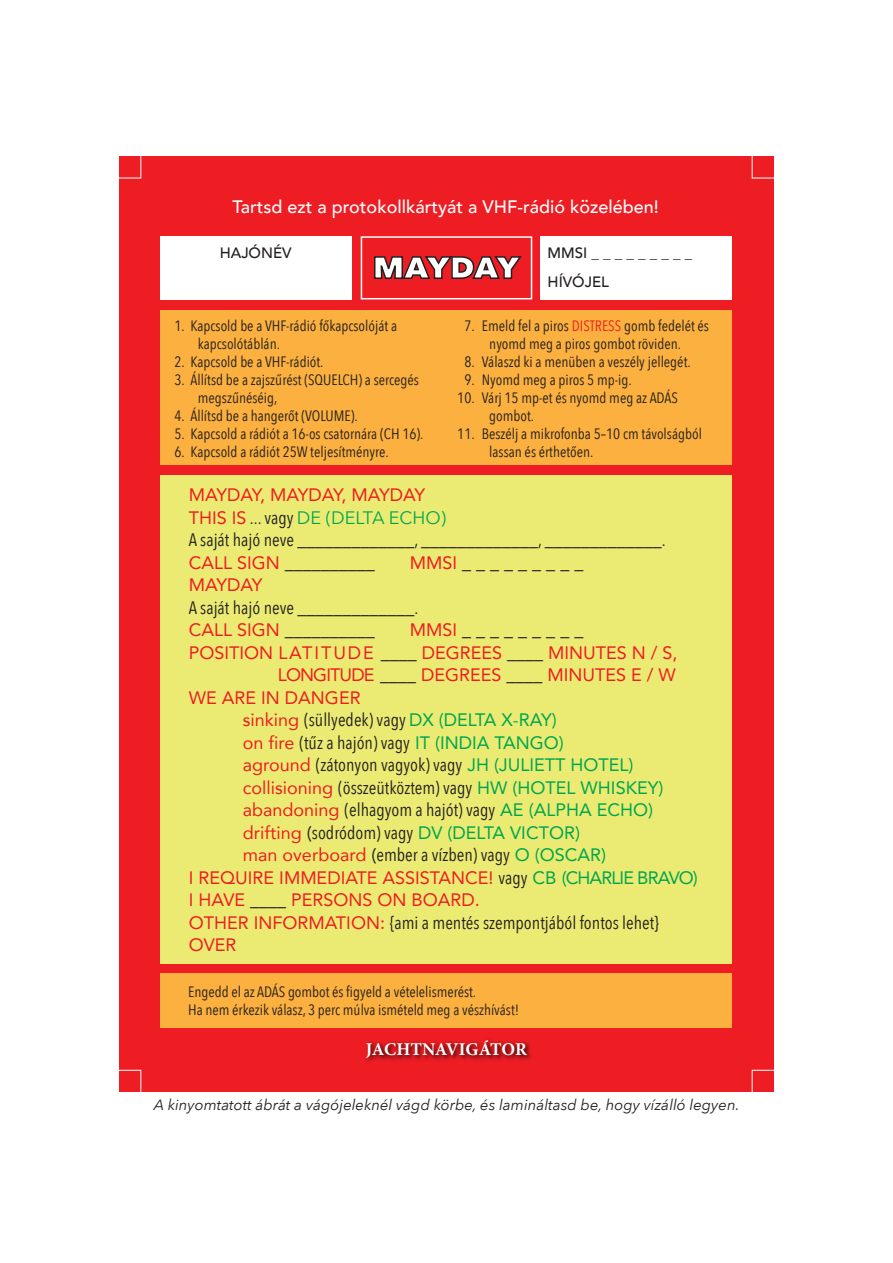
<style>
.page{position:relative;width:893px;height:1263px;background:#fff}
.page>*{position:absolute;margin:0;border:0;box-sizing:border-box;transform-origin:0 0}
.t1{font:800 30px "Avenir Next";letter-spacing:-.025em;color:#fff;scale:1.05 1}
.t2{font:18px/22.5px "Avenir Next Condensed";color:#231f20}
.t3{font:18px/22.5px "Avenir";color:#ee1d23}
.t4{font:18px "Avenir";color:#231f20}
.t5{font:500 18px "Avenir";color:#fff}
.t6{font:18px "Avenir";color:#00a54f}
.t7{font:18px "Avenir Next";color:#00a54f}
.t8{font:700 18px "Minion Pro";letter-spacing:-.01em;color:#fff}
.t9{font:15px/18px "Avenir Next Condensed";color:#231f20}
.t10{font:italic 15px "Avenir Next";color:#231f20}
.t11{font:500 15px/29.5px "Avenir";color:#231f20}
.s1{color:#ee1d23}
.s2{font-family:"Avenir";color:#ee1d23}
.s3{font-family:"Avenir Next Condensed";color:#231f20}
.s4{color:#231f20}
.s5{font-family:"Avenir";color:#00a54f}
.s6{font-family:"Avenir"}
.s7{color:#00a54f}
</style>
<div class="page">
<div style="left:119px;top:156px;width:655px;height:936px;background:#ee1d23"></div>
<div style="left:160px;top:236px;width:191px;height:63px;background:#fff"></div>
<div style="left:540px;top:236px;width:191px;height:63px;background:#fff"></div>
<div style="left:160px;top:310px;width:571px;height:154px;background:#fbb03f"></div>
<div style="left:160px;top:973px;width:571px;height:55px;background:#fbb03f"></div>
<div style="left:160px;top:475px;width:571px;height:489px;background:#ebeb73"></div>
<div style="left:361px;top:236px;width:171px;height:63px;border:2px solid #fff"></div>
<svg style="left:374px;top:256px;width:148px;height:23px"></svg>
<img style="left:366px;top:1039px;width:165px;height:23px">
<svg style="left:751px;top:156px;width:23px;height:23px"></svg>
<svg style="left:119px;top:156px;width:23px;height:23px"></svg>
<svg style="left:751px;top:1069px;width:23px;height:23px"></svg>
<svg style="left:119px;top:1069px;width:23px;height:23px"></svg>
<p class="t5" style="left:233px;top:191px;width:428px">Tartsd ezt a protokollkártyát a VHF-rádió közelében!</p>
<p class="t11" style="left:220px;top:237px;width:73px">HAJÓNÉV</p>
<p class="t11" style="left:548px;top:237px;width:146px">MMSI _ _ _ _ _ _ _ _ _<br>HÍVÓJEL</p>
<p class="t9" style="left:198px;top:316px;width:201px;text-indent:-23px">1. Kapcsold be a VHF-rádió főkapcsolóját a kapcsolótáblán.</p>
<p class="t9" style="left:175px;top:352px;width:151px">2. Kapcsold be a VHF-rádiót.</p>
<p class="t9" style="left:198px;top:370px;width:223px;text-indent:-23px">3. Állítsd be a zajszűrést (SQUELCH) a sercegés megszűnéséig,</p>
<p class="t9" style="left:175px;top:406px;width:185px">4. Állítsd be a hangerőt (VOLUME).</p>
<p class="t9" style="left:175px;top:424px;width:250px">5. Kapcsold a rádiót a 16-os csatornára (CH 16).</p>
<p class="t9" style="left:175px;top:442px;width:216px">6. Kapcsold a rádiót 25W teljesítményre.</p>
<h1 class="t1" style="left:373px;top:249px;width:141px">MAYDAY</h1>
<p class="t9" style="left:482px;top:316px;width:229px">Emeld fel a piros <span class="s1">DISTRESS</span> gomb fedelét és</p>
<p class="t9" style="left:489px;top:334px;width:193px">nyomd meg a piros gombot röviden.</p>
<p class="t9" style="left:482px;top:352px;width:210px">Válaszd ki a menüben a veszély jellegét.</p>
<p class="t9" style="left:482px;top:370px;width:151px">Nyomd meg a piros 5 mp-ig.</p>
<p class="t9" style="left:482px;top:388px;width:198px">Várj 15 mp-et és nyomd meg az ADÁS</p>
<p class="t9" style="left:489px;top:406px;width:46px">gombot.</p>
<p class="t9" style="left:482px;top:424px;width:222px">Beszélj a mikrofonba 5–10 cm távolságból</p>
<p class="t9" style="left:489px;top:442px;width:106px">lassan és érthetően.</p>
<p class="t9" style="left:464px;top:316px;width:12px">7.</p>
<p class="t9" style="left:457px;top:352px;width:19px;text-align:center">8.<br>9.<br>10.</p>
<p class="t9" style="left:457px;top:424px;width:19px">11.</p>
<p class="t3" style="left:189px;top:483px;width:238px">MAYDAY, MAYDAY, MAYDAY</p>
<p class="t7" style="left:189px;top:502px;width:259px"><span class="s2">THIS IS</span> <span class="s3">... vagy</span> DE (DELTA ECHO)</p>
<p class="t2" style="left:189px;top:528px;width:478px">A saját hajó neve _____________, _____________, _____________.</p>
<p class="t4" style="left:189px;top:548px;width:188px"><span class="s1">CALL SIGN</span> __________</p>
<p class="t4" style="left:410px;top:548px;width:175px"><span class="s1">MMSI</span> _ _ _ _ _ _ _ _ _</p>
<p class="t3" style="left:189px;top:573px;width:75px">MAYDAY</p>
<p class="t2" style="left:189px;top:595px;width:231px">A saját hajó neve _____________.</p>
<p class="t4" style="left:189px;top:615px;width:188px"><span class="s1">CALL SIGN</span> __________</p>
<p class="t4" style="left:410px;top:615px;width:175px"><span class="s1">MMSI</span> _ _ _ _ _ _ _ _ _</p>
<p class="t3" style="left:189px;top:640px;width:490px">POSITION LATITUDE <span class="s4">____</span> DEGREES <span class="s4">____</span> MINUTES N / S,</p>
<p class="t3" style="left:278px;top:663px;width:399px">LONGITUDE <span class="s4">____</span> DEGREES <span class="s4">____</span> MINUTES E / W</p>
<p class="t3" style="left:189px;top:685px;width:173px">WE ARE IN DANGER</p>
<p class="t2" style="left:243px;top:708px;width:422px"><span class="s2">sinking</span> (süllyedek) vagy <span class="s5">DX (DELTA X-RAY)<br></span><span class="s2">on fire</span> (tűz a hajón) vagy <span class="s5">IT (INDIA TANGO)<br></span><span class="s2">aground</span> (zátonyon vagyok) vagy <span class="s5">JH (JULIETT HOTEL) </span><span class="s2">collisioning</span> (összeütköztem) vagy <span class="s5">HW (HOTEL WHISKEY) </span><span class="s2">abandoning</span> (elhagyom a hajót) vagy <span class="s5">AE (ALPHA ECHO)</span></p>
<p class="t6" style="left:243px;top:818px;width:339px"><span class="s1">drifting</span> <span class="s4">(</span><span class="s3">sodródom) vagy</span> DV (DELTA VICTOR)</p>
<p class="t2" style="left:243px;top:843px;width:365px"><span class="s2">man overboard</span> <span class="s6">(</span>ember a vízben) vagy <span class="s5">O (OSCAR)</span></p>
<p class="t3" style="left:189px;top:865px;width:511px">I REQUIRE IMMEDIATE ASSISTANCE! <span class="s3">vagy</span> <span class="s7">CB (CHARLIE BRAVO)<br></span>I HAVE <span class="s4">____</span> PERSONS ON BOARD.</p>
<p class="t2" style="left:189px;top:910px;width:471px"><span class="s2">OTHER INFORMATION:</span> {ami a mentés szempontjából fontos lehet}</p>
<p class="t3" style="left:189px;top:933px;width:49px">OVER</p>
<p class="t9" style="left:188px;top:981px;width:332px">Engedd el az ADÁS gombot és figyeld a vételelismerést.<br>Ha nem érkezik válasz, 3 perc múlva ismételd meg a vészhívást!</p>
<p class="t8" style="left:366px;top:1036px;width:162px">JACHTNAVIGÁTOR</p>
<p class="t10" style="left:154px;top:1092px;width:587px">A kinyomtatott ábrát a vágójeleknél vágd körbe, és lamináltasd be, hogy vízálló legyen.</p>
</div>
